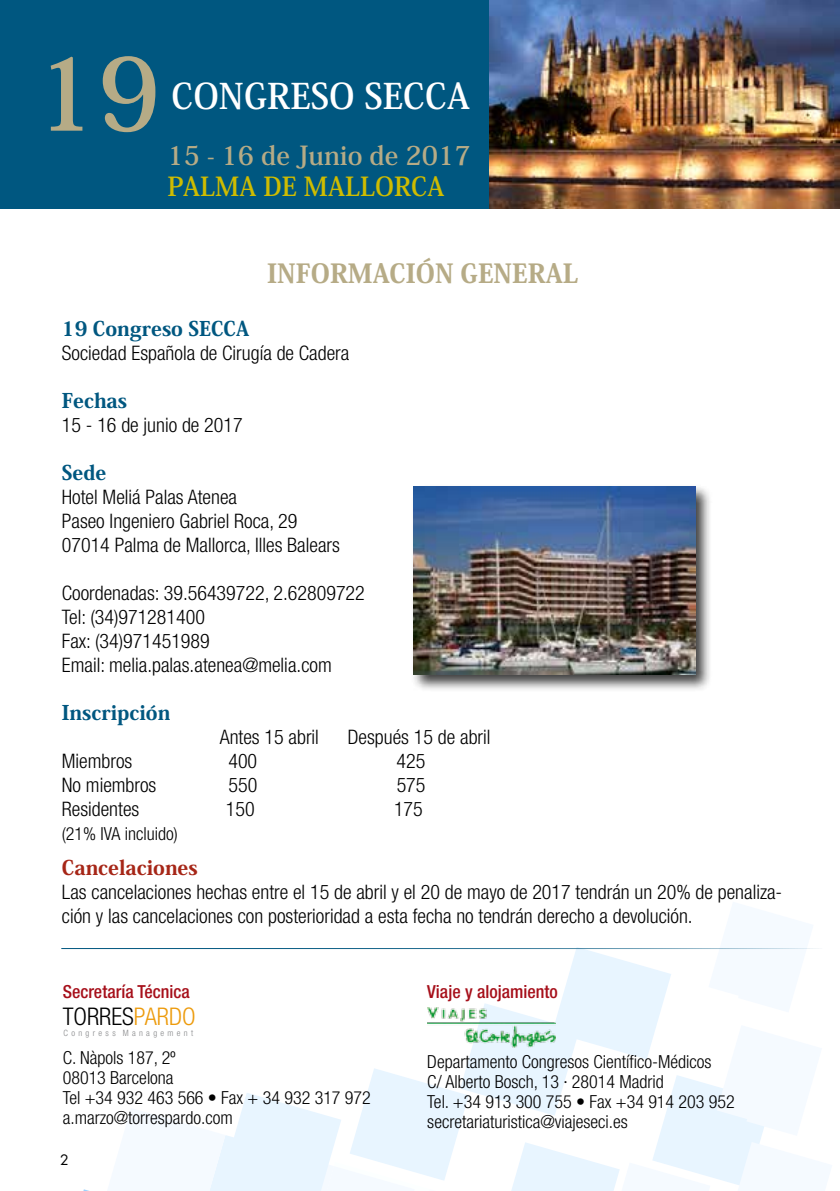
<style>
.page{position:relative;width:840px;height:1191px;background:#fff}
.page>*{position:absolute;margin:0;border:0;box-sizing:border-box;transform-origin:0 0}
.t1{font:700 100.4px "Koz Min Pro";color:#b6ab86}
.t2{font:700 35px "Koz Min Pro";color:#fff}
.t3{font:700 26px "Koz Min Pro";color:#b6ab86}
.t4{font:800 26px "Koz Min Pro";color:#b6ab86}
.t5{font:700 26px "Koz Min Pro";color:#cfbc00}
.t6{font:300 condensed 24.4px "Helvetica Neue LT Com";color:#000}
.t7{font:300 condensed 20px/24px "Helvetica Neue LT Com";color:#000}
.t8{font:800 20px "Koz Min Pro";color:#005780}
.t9{font:800 20px "Koz Min Pro";color:#a62617}
.t10{font:300 condensed 18px/20px "Helvetica Neue LT Com";color:#000}
.t11{font:500 condensed 18px "Helvetica Neue LT Com";color:#a60f1a}
.t12{font:14px "Futura";color:#000}
.t13{font:300 condensed 8.6px "Helvetica Neue LT Com";letter-spacing:.385em;color:#87888a}
.s1{color:#ed9b0c}
</style>
<div class="page">
<div style="left:0;top:0;width:827px;height:209px;background:#005780"></div>
<img style="left:489px;top:0;width:350px;height:208px">
<svg style="left:107px;top:947px;width:697px;height:244px"></svg>
<div style="left:410px;top:484px;width:302px;height:208px;background:#000;opacity:.75"></div>
<img style="left:413px;top:486px;width:282px;height:189px">
<hr style="left:61px;top:948px;width:760px;height:1px;background:#005780">
<img style="left:427px;top:1007px;width:128px;height:41px">
<h1 class="t1" style="left:35px;top:21px;width:127px">19</h1>
<h2 class="t2" style="left:171px;top:70px;width:300px">CONGRESO SECCA</h2>
<h3 class="t3" style="left:167px;top:136px;width:304px">15 - 16 de Junio de 2017</h3>
<h3 class="t5" style="left:167px;top:167px;width:278px">PALMA DE MALLORCA</h3>
<h3 class="t4" style="left:267px;top:254px;width:312px">INFORMACIÓN GENERAL</h3>
<p class="t8" style="left:62px;top:313px;width:189px">19 Congreso SECCA</p>
<p class="t7" style="left:62px;top:340px;width:289px">Sociedad Española de Cirugía de Cadera</p>
<p class="t8" style="left:62px;top:385px;width:67px">Fechas</p>
<p class="t7" style="left:62px;top:412px;width:182px">15 - 16 de junio de 2017</p>
<p class="t8" style="left:62px;top:457px;width:46px">Sede</p>
<p class="t7" style="left:62px;top:484px;width:279px">Hotel Meliá Palas Atenea<br>Paseo Ingeniero Gabriel Roca, 29<br>07014 Palma de Mallorca, Illes Balears</p>
<p class="t7" style="left:62px;top:580px;width:304px">Coordenadas: 39.56439722, 2.62809722<br>Tel: (34)971281400<br>Fax: (34)971451989<br>Email: melia.palas.atenea@melia.com</p>
<p class="t8" style="left:62px;top:697px;width:110px">Inscripción</p>
<p class="t7" style="left:219px;top:724px;width:101px">Antes 15 abril</p>
<p class="t7" style="left:347px;top:724px;width:144px">Después 15 de abril</p>
<p class="t7" style="left:62px;top:748px;width:72px">Miembros</p>
<p class="t7" style="left:228px;top:748px;width:30px">400</p>
<p class="t7" style="left:396px;top:748px;width:30px">425</p>
<p class="t7" style="left:62px;top:772px;width:96px">No miembros</p>
<p class="t7" style="left:228px;top:772px;width:30px">550</p>
<p class="t7" style="left:396px;top:772px;width:30px">575</p>
<p class="t7" style="left:62px;top:796px;width:79px">Residentes</p>
<p class="t7" style="left:226px;top:796px;width:30px">150</p>
<p class="t7" style="left:394px;top:796px;width:30px">175</p>
<p class="t10" style="left:62px;top:823px;width:117px">(21% IVA incluido)</p>
<p class="t9" style="left:62px;top:853px;width:137px">Cancelaciones</p>
<p class="t7" style="left:62px;top:880px;width:721px">Las cancelaciones hechas entre el 15 de abril y el 20 de mayo de 2017 tendrán un 20% de penaliza&shy;ción y las cancelaciones con posterioridad a esta fecha no tendrán derecho a devolución.</p>
<p class="t11" style="left:63px;top:980px;width:128px">Secretaría Técnica</p>
<p class="t6" style="left:63px;top:1002px;width:134px">TORRES<span class="s1">PARDO</span></p>
<p class="t13" style="left:63px;top:1028px;width:131px">Congress Management</p>
<p class="t10" style="left:63px;top:1047px;width:309px">C. Nàpols 187, 2º<br>08013 Barcelona<br>Tel +34 932 463 566 • Fax + 34 932 317 972 a.marzo@torrespardo.com</p>
<p class="t12" style="left:60px;top:1150px;width:10px">2</p>
<p class="t11" style="left:427px;top:980px;width:132px">Viaje y alojamiento</p>
<p class="t10" style="left:427px;top:1051px;width:309px">Departamento Congresos Científico-Médicos<br>C/ Alberto Bosch, 13 · 28014 Madrid<br>Tel. +34 913 300 755 • Fax +34 914 203 952 secretariaturistica@viajeseci.es</p>
</div>
